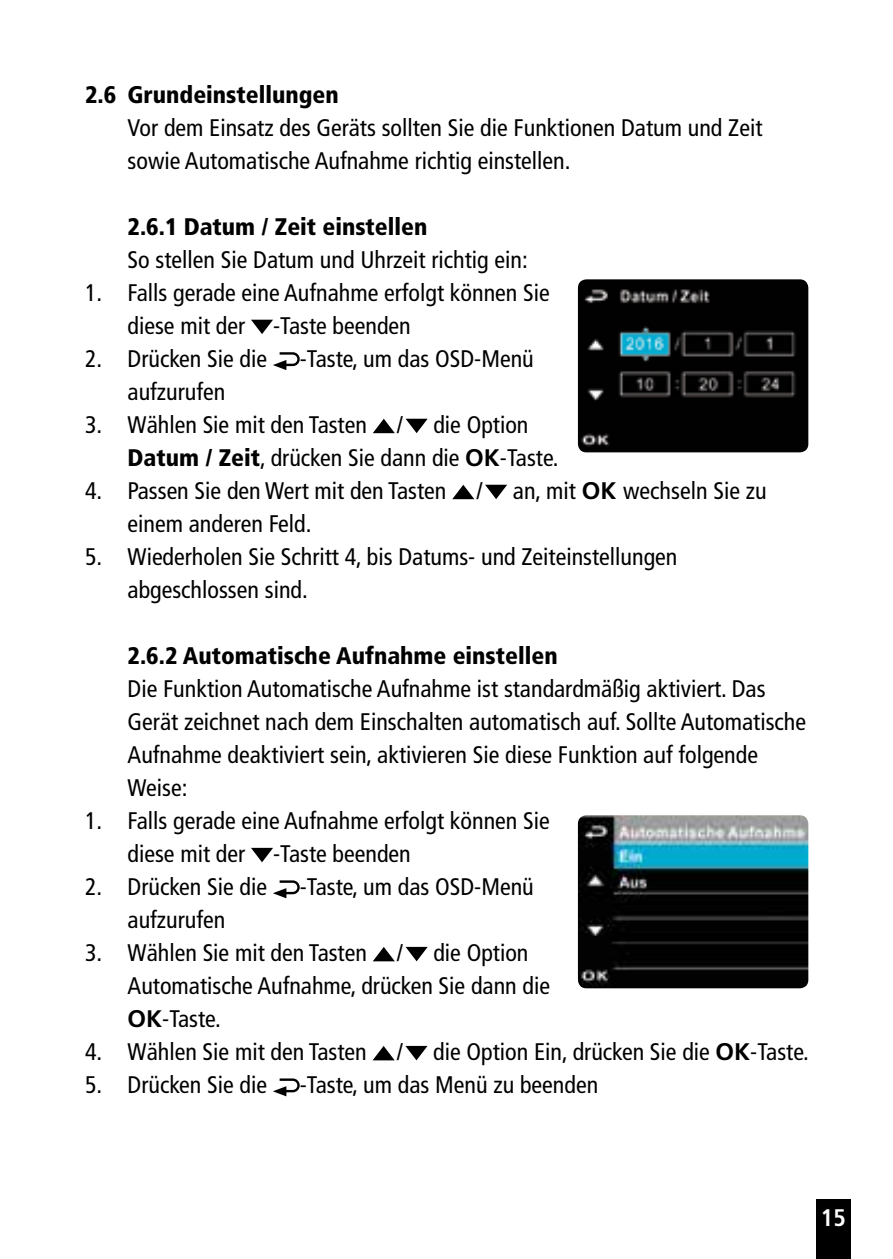
<style>
.page{position:relative;width:893px;height:1259px;background:#fff}
.page>*{position:absolute;margin:0;border:0;box-sizing:border-box;transform-origin:0 0}
.t1{font:condensed 24px/33px "Frutiger";color:#000}
.t2{font:900 condensed 24px "Frutiger";color:#000}
.t3{font:700 condensed 24px "Frutiger";color:#fff}
.s1{font-weight:900}
.s2{font-weight:700;font-stretch:normal}
</style>
<div class="page">
<div style="left:816px;top:1199px;width:34px;height:60px;background:#000"></div>
<svg style="left:251px;top:320px;width:22px;height:14px"></svg>
<svg style="left:273px;top:352px;width:27px;height:18px"></svg>
<svg style="left:373px;top:419px;width:22px;height:14px"></svg>
<svg style="left:406px;top:419px;width:22px;height:14px"></svg>
<svg style="left:452px;top:485px;width:22px;height:14px"></svg>
<svg style="left:485px;top:485px;width:22px;height:14px"></svg>
<svg style="left:251px;top:848px;width:22px;height:14px"></svg>
<svg style="left:273px;top:880px;width:27px;height:18px"></svg>
<svg style="left:373px;top:947px;width:22px;height:14px"></svg>
<svg style="left:406px;top:947px;width:22px;height:14px"></svg>
<svg style="left:373px;top:1046px;width:22px;height:14px"></svg>
<svg style="left:405px;top:1046px;width:22px;height:14px"></svg>
<svg style="left:273px;top:1078px;width:27px;height:18px"></svg>
<img style="left:578px;top:279px;width:230px;height:173px">
<img style="left:578px;top:815px;width:230px;height:173px">
<p class="t2" style="left:85px;top:80px;width:255px">2.6 Grundeinstellungen</p>
<p class="t1" style="left:128px;top:111px;width:636px">Vor dem Einsatz des Geräts sollten Sie die Funktionen Datum und Zeit sowie Automatische Aufnahme richtig einstellen.</p>
<p class="t2" style="left:128px;top:212px;width:301px">2.6.1 Datum / Zeit einstellen</p>
<p class="t1" style="left:128px;top:243px;width:402px">So stellen Sie Datum und Uhrzeit richtig ein:</p>
<p class="t1" style="left:128px;top:276px;width:424px;text-indent:-43px">1. Falls gerade eine Aufnahme erfolgt können Sie diese mit der -Taste beenden</p>
<p class="t1" style="left:85px;top:342px;width:183px">2. Drücken Sie die</p>
<p class="t1" style="left:300px;top:342px;width:236px">-Taste, um das OSD-Menü</p>
<p class="t1" style="left:128px;top:375px;width:99px">aufzurufen</p>
<p class="t1" style="left:85px;top:408px;width:320px">3. Wählen Sie mit den Tasten /</p>
<p class="t1" style="left:128px;top:408px;width:429px;text-indent:306px">die Option<br><span class="s1">Datum / Zeit</span>, drücken Sie dann die <span class="s2">OK</span>-Taste.</p>
<p class="t1" style="left:85px;top:474px;width:399px">4. Passen Sie den Wert mit den Tasten /</p>
<p class="t1" style="left:513px;top:474px;width:255px">an, mit <span class="s2">OK</span> wechseln Sie zu</p>
<p class="t1" style="left:128px;top:507px;width:182px">einem anderen Feld.</p>
<p class="t1" style="left:128px;top:540px;width:551px;text-indent:-43px">5. Wiederholen Sie Schritt 4, bis Datums- und Zeiteinstellungen abgeschlossen sind.</p>
<p class="t2" style="left:128px;top:641px;width:432px">2.6.2 Automatische Aufnahme einstellen</p>
<p class="t1" style="left:128px;top:672px;width:680px">Die Funktion Automatische Aufnahme ist standardmäßig aktiviert. Das Gerät zeichnet nach dem Einschalten automatisch auf. Sollte Automatische Aufnahme deaktiviert sein, aktivieren Sie diese Funktion auf folgende Weise:</p>
<p class="t1" style="left:128px;top:804px;width:424px;text-indent:-43px">1. Falls gerade eine Aufnahme erfolgt können Sie diese mit der -Taste beenden</p>
<p class="t1" style="left:85px;top:870px;width:183px">2. Drücken Sie die</p>
<p class="t1" style="left:300px;top:870px;width:236px">-Taste, um das OSD-Menü</p>
<p class="t1" style="left:128px;top:903px;width:99px">aufzurufen</p>
<p class="t1" style="left:85px;top:936px;width:320px">3. Wählen Sie mit den Tasten /</p>
<p class="t1" style="left:128px;top:936px;width:424px;text-indent:306px">die Option<br>Automatische Aufnahme, drücken Sie dann die<br><span class="s2">OK</span>-Taste.</p>
<p class="t1" style="left:85px;top:1035px;width:319px">4. Wählen Sie mit den Tasten /</p>
<p class="t1" style="left:433px;top:1035px;width:374px">die Option Ein, drücken Sie die <span class="s2">OK</span>-Taste.</p>
<p class="t1" style="left:85px;top:1068px;width:183px">5. Drücken Sie die</p>
<p class="t1" style="left:300px;top:1068px;width:300px">-Taste, um das Menü zu beenden</p>
<p class="t3" style="left:821px;top:1203px;width:26px">15</p>
</div>
